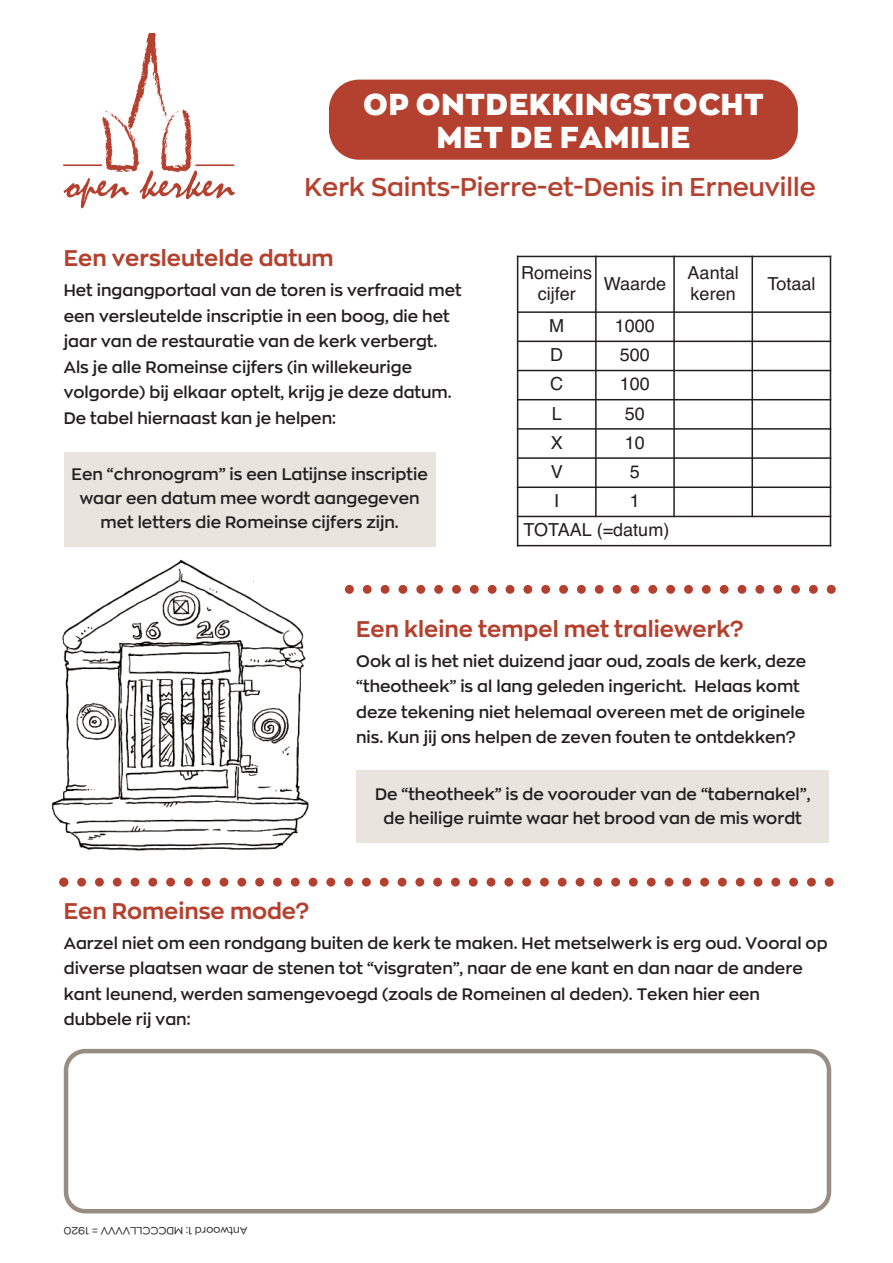
<style>
.page{position:relative;width:893px;height:1263px;background:#fff}
.page>*{position:absolute;margin:0;border:0;box-sizing:border-box;transform-origin:0 0}
.t1{font:900 30px/33px "Zona Pro";letter-spacing:.03em;color:#fff;text-align:center}
.t2{font:600 25.5px "Zona Pro";color:#b4412f}
.t3{font:700 22.5px "Zona Pro";color:#b4412f}
.t4{font:18px/21.6px "Helvetica";color:#231f20}
.t5{font:600 16.5px/25.5px "Zona Pro";color:#231f20}
.t6{font:10.5px "Zona Pro";color:#231f20}
</style>
<div class="page">
<img style="left:51px;top:559px;width:258px;height:292px">
<div style="left:64px;top:452px;width:372px;height:94px;background:#e9e5de"></div>
<div style="left:356px;top:770px;width:473px;height:72px;background:#e9e5de"></div>
<svg style="left:345px;top:585px;width:491px;height:9px"></svg>
<svg style="left:59px;top:878px;width:775px;height:9px"></svg>
<svg style="left:64px;top:1049px;width:767px;height:164px"></svg>
<hr style="left:517px;top:256px;width:1px;height:290px;background:#231f20">
<hr style="left:595px;top:256px;width:2px;height:261px;background:#231f20">
<hr style="left:673px;top:256px;width:2px;height:261px;background:#231f20">
<hr style="left:751px;top:256px;width:2px;height:261px;background:#231f20">
<hr style="left:830px;top:256px;width:1px;height:290px;background:#231f20">
<hr style="left:517px;top:256px;width:314px;height:1px;background:#231f20">
<hr style="left:517px;top:311px;width:314px;height:2px;background:#231f20">
<hr style="left:517px;top:341px;width:314px;height:1px;background:#231f20">
<hr style="left:517px;top:370px;width:314px;height:1px;background:#231f20">
<hr style="left:517px;top:399px;width:314px;height:1px;background:#231f20">
<hr style="left:517px;top:428px;width:314px;height:2px;background:#231f20">
<hr style="left:517px;top:457px;width:314px;height:2px;background:#231f20">
<hr style="left:517px;top:486px;width:314px;height:2px;background:#231f20">
<hr style="left:517px;top:516px;width:314px;height:1px;background:#231f20">
<hr style="left:517px;top:545px;width:314px;height:1px;background:#231f20">
<hr style="left:63px;top:164px;width:39px;height:2px;background:#b4412f">
<svg style="left:64px;top:33px;width:171px;height:175px"></svg>
<div style="left:329px;top:80px;width:469px;height:80px;background:#b4412f;border-radius:30px"></div>
<h1 class="t1" style="left:363px;top:90px;width:402px">OP ONTDEKKINGSTOCHT<br>MET DE FAMILIE</h1>
<h2 class="t2" style="left:305px;top:176px;width:513px">Kerk Saints-Pierre-et-Denis in Erneuville</h2>
<h3 class="t3" style="left:64px;top:249px;width:271px">Een versleutelde datum</h3>
<p class="t5" style="left:64px;top:278px;width:399px">Het ingangportaal van de toren is verfraaid met een versleutelde inscriptie in een boog, die het jaar van de restauratie van de kerk verbergt.<br>Als je alle Romeinse cijfers (in willekeurige volgorde) bij elkaar optelt, krijg je deze datum.<br>De tabel hiernaast kan je helpen:</p>
<p class="t5" style="left:72px;top:464px;width:358px;line-height:24px;text-align:center">Een “chronogram” is een Latijnse inscriptie waar een datum mee wordt aangegeven met letters die Romeinse cijfers zijn.</p>
<p class="t4" style="left:521px;top:262px;width:73px;text-align:center">Romeins cijfer</p>
<p class="t4" style="left:604px;top:272px;width:64px">Waarde</p>
<p class="t4" style="left:688px;top:262px;width:53px;line-height:21px">Aantal keren</p>
<p class="t4" style="left:767px;top:272px;width:50px">Totaal</p>
<p class="t4" style="left:549px;top:315px;width:17px">M</p>
<p class="t4" style="left:615px;top:315px;width:42px">1000</p>
<p class="t4" style="left:550px;top:344px;width:15px">D</p>
<p class="t4" style="left:620px;top:344px;width:32px">500</p>
<p class="t4" style="left:550px;top:373px;width:15px">C</p>
<p class="t4" style="left:620px;top:373px;width:32px">100</p>
<p class="t4" style="left:552px;top:402px;width:12px">L</p>
<p class="t4" style="left:625px;top:402px;width:22px">50</p>
<p class="t4" style="left:551px;top:432px;width:14px">X</p>
<p class="t4" style="left:625px;top:432px;width:22px">10</p>
<p class="t4" style="left:551px;top:461px;width:14px">V</p>
<p class="t4" style="left:630px;top:461px;width:12px">5</p>
<p class="t4" style="left:554px;top:490px;width:7px">I</p>
<p class="t4" style="left:524px;top:486px;width:147px;line-height:29.2px;text-indent:106px">1<br>TOTAAL (=datum)</p>
<h3 class="t3" style="left:356px;top:620px;width:389px">Een kleine tempel met traliewerk?</h3>
<p class="t5" style="left:356px;top:649px;width:451px">Ook al is het niet duizend jaar oud, zoals de kerk, deze “theotheek” is al lang geleden ingericht. Helaas komt deze tekening niet helemaal overeen met de originele nis. Kun jij ons helpen de zeven fouten te ontdekken?</p>
<p class="t5" style="left:375px;top:783px;width:437px;line-height:24px;text-align:center">De “theotheek” is de voorouder van de “tabernakel”, de heilige ruimte waar het brood van de mis wordt</p>
<h3 class="t3" style="left:64px;top:902px;width:247px">Een Romeinse mode?</h3>
<p class="t5" style="left:64px;top:931px;width:765px">Aarzel niet om een rondgang buiten de kerk te maken. Het metselwerk is erg oud. Vooral op diverse plaatsen waar de stenen tot “visgraten”, naar de ene kant en dan naar de andere kant leunend, werden samengevoegd (zoals de Romeinen al deden). Teken hier een dubbele rij van:</p>
<p class="t6" style="left:247px;top:1235px;width:185px;rotate:-180deg">An wt oo dr M: 1 DCCC VLL VVV = 91 20</p>
</div>
